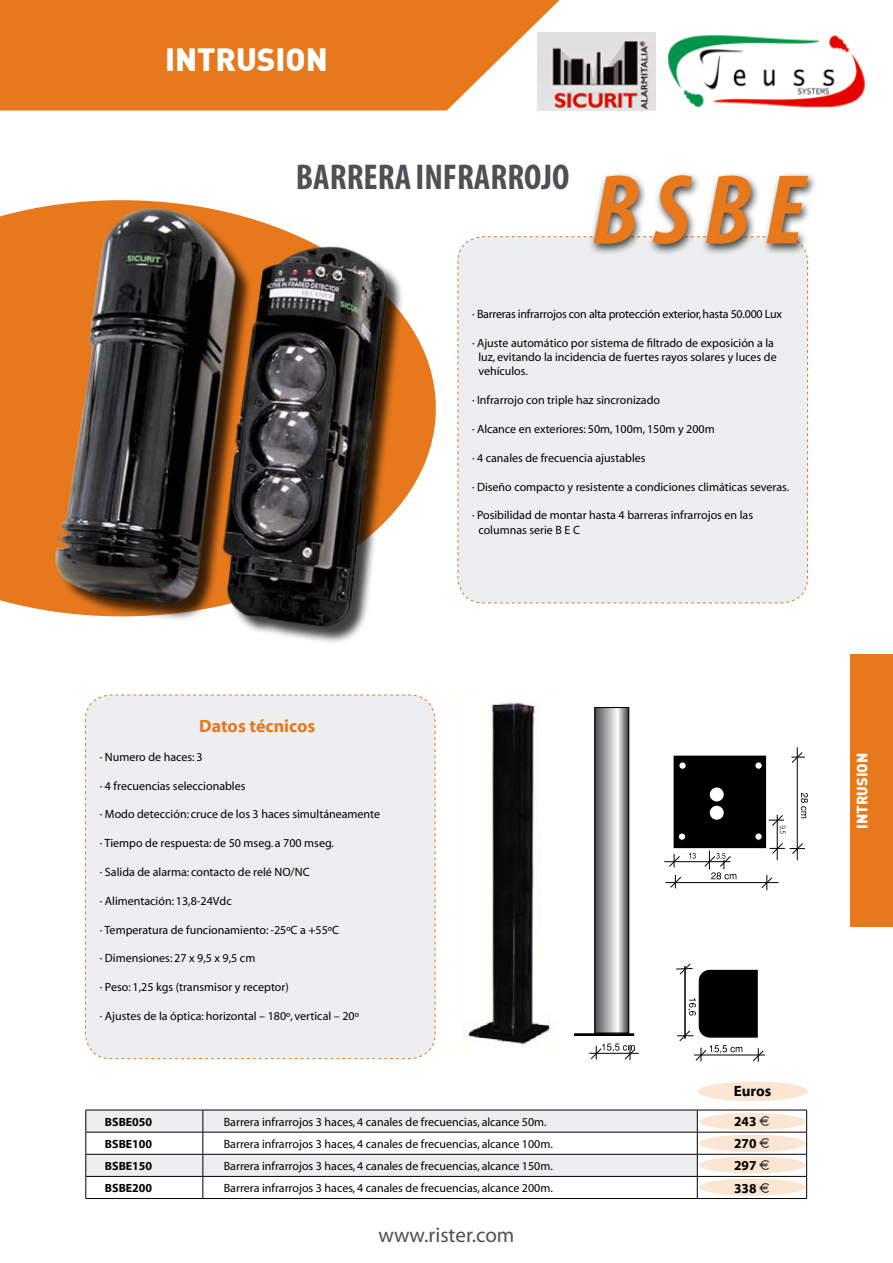
<style>
.page{position:relative;width:893px;height:1263px;background:#fff}
.page>*{position:absolute;margin:0;border:0;box-sizing:border-box;transform-origin:0 0}
.t1{font:700 condensed 36px "Myriad Pro";color:#504f53}
.t2{font:31.5px "DIN Black Alternate";color:#fff}
.t3{font:21px "Myriad";color:#504f53}
.t4{font:700 18px "Myriad";color:#e7781c}
.t5{font:700 15px "Myriad";letter-spacing:-.005em;color:#000}
.t6{font:14.7px "DIN Black Alternate";color:#fff}
.t7{font:700 13.5px "Myriad";color:#000}
.t8{font:12px/14.4px "Myriad";color:#000}
.t9{font:12px "Myriad";letter-spacing:-.02em;color:#000}
.t10{font:700 12px "Myriad";color:#000}
.s1{font-family:"Euro Collection";font-weight:400}
</style>
<div class="page">
<div style="left:850px;top:655px;width:43px;height:272px;background:#e7781c"></div>
<img style="left:668px;top:35px;width:198px;height:73px">
<svg style="left:0;top:0;width:560px;height:111px;background:#e8822d"></svg>
<img style="left:537px;top:32px;width:118px;height:78px">
<div style="left:699px;top:1113px;width:107px;height:17px;background:#fae6d2;border-radius:50%"></div>
<div style="left:699px;top:1135px;width:107px;height:17px;background:#fae6d2;border-radius:50%"></div>
<div style="left:699px;top:1156px;width:107px;height:17px;background:#fae6d2;border-radius:50%"></div>
<div style="left:699px;top:1178px;width:107px;height:18px;background:#fae6d2;border-radius:50%"></div>
<svg style="left:0;top:206px;width:436px;height:405px;background:#e98736"></svg>
<div style="left:58px;top:210px;width:373px;height:464px;background:#000;opacity:.75"></div>
<img style="left:45px;top:200px;width:350px;height:442px">
<div style="left:674px;top:756px;width:92px;height:92px;background:#000"></div>
<svg style="left:596px;top:709px;width:31px;height:322px;background:#aaa9aa"></svg>
<div style="left:594px;top:707px;width:35px;height:326px;border:1px solid #000"></div>
<hr style="left:589px;top:1053px;width:50px;height:1px;background:#000">
<svg style="left:590px;top:1043px;width:46px;height:17px"></svg>
<div style="left:679px;top:762px;width:7px;height:7px;background:#fff;border-radius:50%"></div>
<div style="left:679px;top:762px;width:7px;height:7px;border:1px solid #000;border-radius:50%"></div>
<div style="left:755px;top:762px;width:7px;height:7px;background:#fff;border-radius:50%"></div>
<div style="left:755px;top:762px;width:7px;height:7px;border:1px solid #000;border-radius:50%"></div>
<div style="left:755px;top:833px;width:7px;height:7px;background:#fff;border-radius:50%"></div>
<div style="left:755px;top:833px;width:7px;height:7px;border:1px solid #000;border-radius:50%"></div>
<div style="left:678px;top:833px;width:8px;height:7px;background:#fff;border-radius:50%"></div>
<div style="left:678px;top:833px;width:8px;height:7px;border:1px solid #000;border-radius:50%"></div>
<svg style="left:709px;top:788px;width:14px;height:31px"></svg>
<div style="left:561px;top:1033px;width:73px;height:3px;border:1px solid #000"></div>
<hr style="left:666px;top:882px;width:112px;height:1px;background:#000">
<svg style="left:670px;top:875px;width:11px;height:13px"></svg>
<hr style="left:664px;top:861px;width:66px;height:1px;background:#000">
<svg style="left:669px;top:854px;width:11px;height:13px"></svg>
<svg style="left:761px;top:875px;width:12px;height:15px"></svg>
<hr style="left:797px;top:747px;width:1px;height:113px;background:#000">
<svg style="left:791px;top:752px;width:14px;height:11px"></svg>
<hr style="left:777px;top:815px;width:1px;height:45px;background:#000">
<svg style="left:769px;top:843px;width:36px;height:11px"></svg>
<svg style="left:801px;top:793px;width:7px;height:25px"></svg>
<div style="left:710px;top:787px;width:14px;height:14px;background:#fff;border-radius:50%"></div>
<div style="left:710px;top:806px;width:14px;height:14px;background:#fff;border-radius:50%"></div>
<svg style="left:689px;top:853px;width:7px;height:6px"></svg>
<svg style="left:704px;top:850px;width:32px;height:29px"></svg>
<svg style="left:769px;top:814px;width:16px;height:20px"></svg>
<hr style="left:694px;top:1055px;width:71px;height:1px;background:#000">
<svg style="left:676px;top:963px;width:88px;height:99px"></svg>
<img style="left:463px;top:702px;width:110px;height:346px">
<hr style="left:697px;top:1110px;width:110px;height:1px;background:#000">
<hr style="left:697px;top:1132px;width:110px;height:1px;background:#000">
<hr style="left:697px;top:1154px;width:110px;height:1px;background:#000">
<hr style="left:697px;top:1176px;width:110px;height:1px;background:#000">
<svg style="left:86px;top:1110px;width:612px;height:88px"></svg>
<svg style="left:806px;top:1110px;width:1px;height:88px"></svg>
<hr style="left:86px;top:1198px;width:117px;height:1px;background:#000">
<hr style="left:203px;top:1198px;width:494px;height:1px;background:#000">
<hr style="left:697px;top:1198px;width:110px;height:1px;background:#000">
<div style="left:457px;top:236px;width:351px;height:368px;background:#edeeef"></div>
<div style="left:85px;top:694px;width:351px;height:365px;background:#edeeef"></div>
<div style="left:698px;top:1081px;width:110px;height:20px;background:#fae6d2;border-radius:50%"></div>
<div style="left:587px;top:171px;width:238px;height:91px;background:#000;opacity:.75"></div>
<svg style="left:486px;top:175px;width:322px;height:84px"></svg>
<h2 class="t2" style="left:165px;top:38px;width:164px">INTRUSION</h2>
<h1 class="t1" style="left:296px;top:154px;width:275px">BARRERA INFRARROJO</h1>
<p class="t9" style="left:472px;top:308px;width:311px">· Barreras infrarrojos con alta protección exterior, hasta 50.000 Lux</p>
<p class="t8" style="left:478px;top:336px;width:300px;text-indent:-6px">· Ajuste automático por sistema de filtrado de exposición a la luz, evitando la incidencia de fuertes rayos solares y luces de vehículos.</p>
<p class="t8" style="left:472px;top:393px;width:190px">· Infrarrojo con triple haz sincronizado</p>
<p class="t8" style="left:472px;top:422px;width:244px">· Alcance en exteriores: 50m, 100m, 150m y 200m</p>
<p class="t8" style="left:472px;top:451px;width:175px">· 4 canales de frecuencia ajustables</p>
<p class="t8" style="left:472px;top:480px;width:319px">· Diseño compacto y resistente a condiciones climáticas severas.</p>
<p class="t8" style="left:478px;top:509px;width:276px;text-indent:-6px">· Posibilidad de montar hasta 4 barreras infrarrojos en las columnas serie B E C</p>
<h3 class="t4" style="left:199px;top:717px;width:118px">Datos técnicos</h3>
<p class="t8" style="left:100px;top:750px;width:104px">· Numero de haces: 3</p>
<p class="t8" style="left:100px;top:779px;width:147px">· 4 frecuencias seleccionables</p>
<p class="t8" style="left:100px;top:808px;width:282px">· Modo detección: cruce de los 3 haces simultáneamente</p>
<p class="t8" style="left:100px;top:836px;width:236px">· Tiempo de respuesta: de 50 mseg. a 700 mseg.</p>
<p class="t8" style="left:100px;top:865px;width:211px">· Salida de alarma: contacto de relé NO/NC</p>
<p class="t8" style="left:100px;top:894px;width:133px">· Alimentación: 13,8-24Vdc</p>
<p class="t8" style="left:100px;top:923px;width:241px">· Temperatura de funcionamiento: -25ºC a +55ºC</p>
<p class="t8" style="left:100px;top:952px;width:157px">· Dimensiones: 27 x 9,5 x 9,5 cm</p>
<p class="t8" style="left:100px;top:980px;width:190px">· Peso: 1,25 kgs (transmisor y receptor)</p>
<p class="t8" style="left:100px;top:1009px;width:260px">· Ajustes de la óptica: horizontal – 180º, vertical – 20º</p>
<p class="t5" style="left:734px;top:1083px;width:39px">Euros</p>
<p class="t10" style="left:105px;top:1115px;width:49px">BSBE050</p>
<p class="t8" style="left:224px;top:1115px;width:324px">Barrera infrarrojos 3 haces, 4 canales de frecuencias, alcance 50m.</p>
<p class="t7" style="left:734px;top:1115px;width:37px">243 <span class="s1">E</span></p>
<p class="t10" style="left:105px;top:1137px;width:49px">BSBE100</p>
<p class="t8" style="left:224px;top:1137px;width:331px">Barrera infrarrojos 3 haces, 4 canales de frecuencias, alcance 100m.</p>
<p class="t7" style="left:734px;top:1137px;width:37px">270 <span class="s1">E</span></p>
<p class="t10" style="left:105px;top:1159px;width:49px">BSBE150</p>
<p class="t8" style="left:224px;top:1159px;width:331px">Barrera infrarrojos 3 haces, 4 canales de frecuencias, alcance 150m.</p>
<p class="t7" style="left:734px;top:1159px;width:37px">297 <span class="s1">E</span></p>
<p class="t10" style="left:105px;top:1182px;width:49px">BSBE200</p>
<p class="t8" style="left:224px;top:1181px;width:331px">Barrera infrarrojos 3 haces, 4 canales de frecuencias, alcance 200m.</p>
<p class="t7" style="left:734px;top:1181px;width:37px">338 <span class="s1">E</span></p>
<h3 class="t3" style="left:379px;top:1224px;width:137px">www.rister.com</h3>
<p class="t6" style="left:852px;top:829px;width:77px;rotate:-90deg">INTRUSION</p>
</div>
